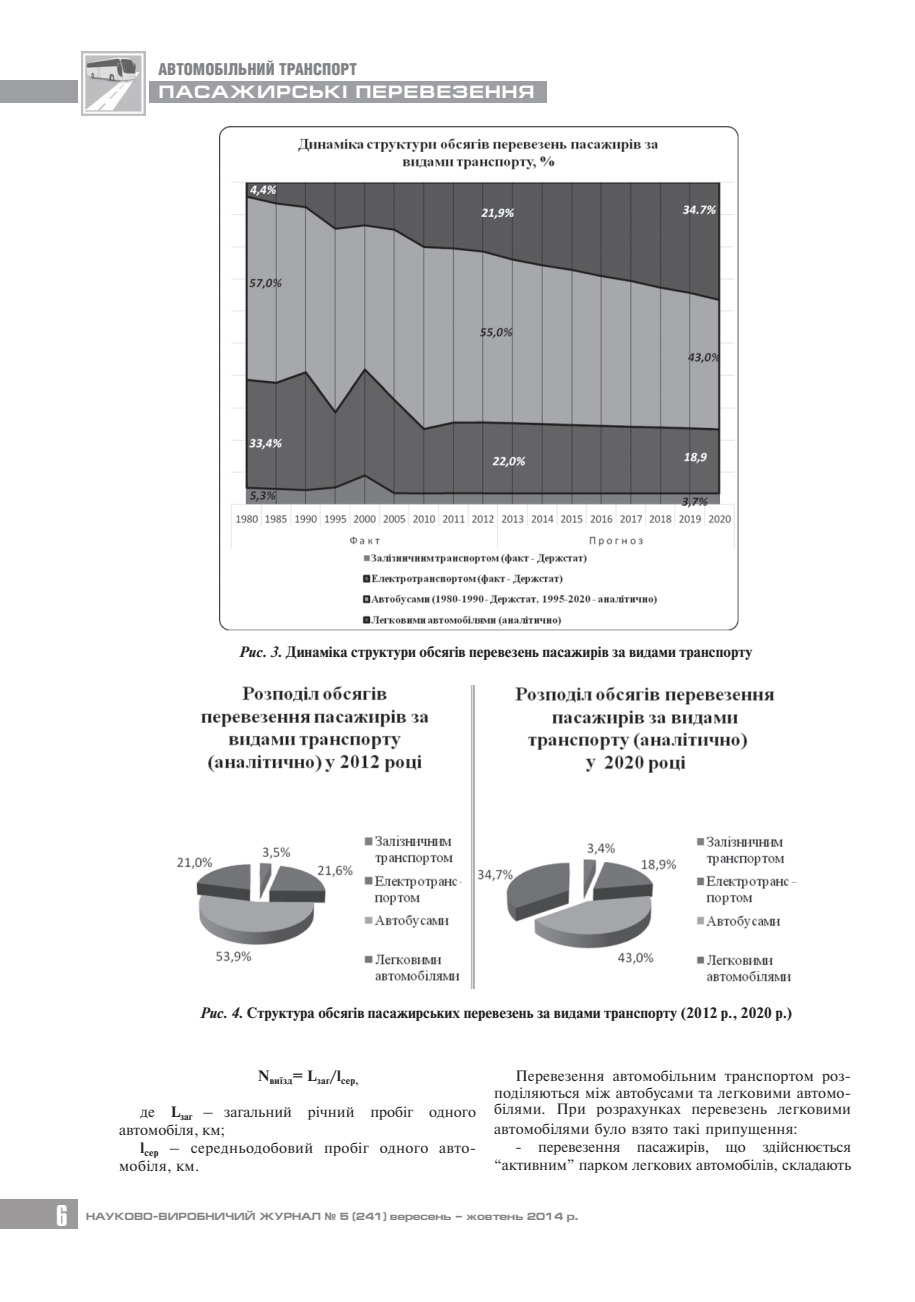
<style>
.page{position:relative;width:915px;height:1302px;background:#fff}
.page>*{position:absolute;margin:0;border:0;box-sizing:border-box;transform-origin:0 0}
.t1{font:700 30px "Compact C";color:#fff}
.t2{font:700 18px "Europe Ext";letter-spacing:.05em;color:#fff}
.t3{font:900 16.5px "Helios Cond";color:#808285}
.t4{font:15px/18px "Newton C";letter-spacing:.01em;color:#231f20}
.t5{font:700 15px "Newton C";color:#231f20}
.t6{font:15px/18px "Newton C";letter-spacing:-.01em;color:#231f20;text-align:right}
.t7{font:700 10.5px "Europe Ext";color:#808285}
.t8{font:700 9.75px "Newton C";letter-spacing:.02em;color:#231f20}
.s1{font-style:italic}
.s2{font-weight:700}
.s3{font-family:"Arial"}
</style>
<div class="page">
<div style="left:0;top:81px;width:77px;height:22px;background:#9d9fa2"></div>
<div style="left:149px;top:81px;width:398px;height:22px;background:#9d9fa2"></div>
<img style="left:81px;top:51px;width:64px;height:64px">
<div style="left:0;top:1198px;width:77px;height:30px;background:#9c9a9b"></div>
<img style="left:177px;top:685px;width:620px;height:303px">
<img style="left:219px;top:127px;width:520px;height:504px">
<p class="t3" style="left:158px;top:60px;width:200px">АВТОМОБІЛЬНИЙ ТРАНСПОРТ</p>
<p class="t2" style="left:159px;top:82px;width:376px">ПАСАЖИРСЬКI ПЕРЕВЕЗЕННЯ</p>
<p class="t5" style="left:239px;top:643px;width:514px"><span class="s1">Рис. 3.</span> Динаміка структури обсягів перевезень пасажирів за видами транспорту</p>
<p class="t5" style="left:200px;top:1004px;width:592px"><span class="s1">Рис. 4.</span> Структура обсягів пасажирських перевезень за видами транспорту (2012 р., 2020 р.)</p>
<p class="t8" style="left:258px;top:1075px;width:102px"><sup>N</sup>виїзд<sup>=</sup> <sup>L</sup>заг<sup>/l</sup>сер,</p>
<p class="t4" style="left:119px;top:1102px;width:358px;text-indent:21px">де <span class="s2">L</span><sub>заг</sub> – загальний річний пробіг одного автомобіля, км;</p>
<p class="t4" style="left:119px;top:1138px;width:356px;text-indent:21px"><span class="s2">l</span><sub>сер</sub> – середньодобовий пробіг одного авто&shy;мобіля, км.</p>
<p class="t4" style="left:494px;top:1067px;width:358px;line-height:16.5px;text-align:justify;text-indent:21px">Перевезення автомобільним транспортом роз&shy;поділяються між автобусами та легковими автомо&shy;білями. При розрахунках перевезень легковими</p>
<p class="t4" style="left:494px;top:1119px;width:305px">автомобілями було взято такі припущення:</p>
<p class="t6" style="left:494px;top:1137px;width:358px">- перевезення пасажирів, що здійснюється “активним” парком легкових автомобілів, складають</p>
<h1 class="t1" style="left:56px;top:1200px;width:14px">6</h1>
<p class="t7" style="left:86px;top:1210px;width:493px">НАУКОВО-ВИРОБНИЧИЙ ЖУРНАЛ <span class="s3">№</span> 5 (241) вересень – жовтень 2014 р.</p>
</div>
